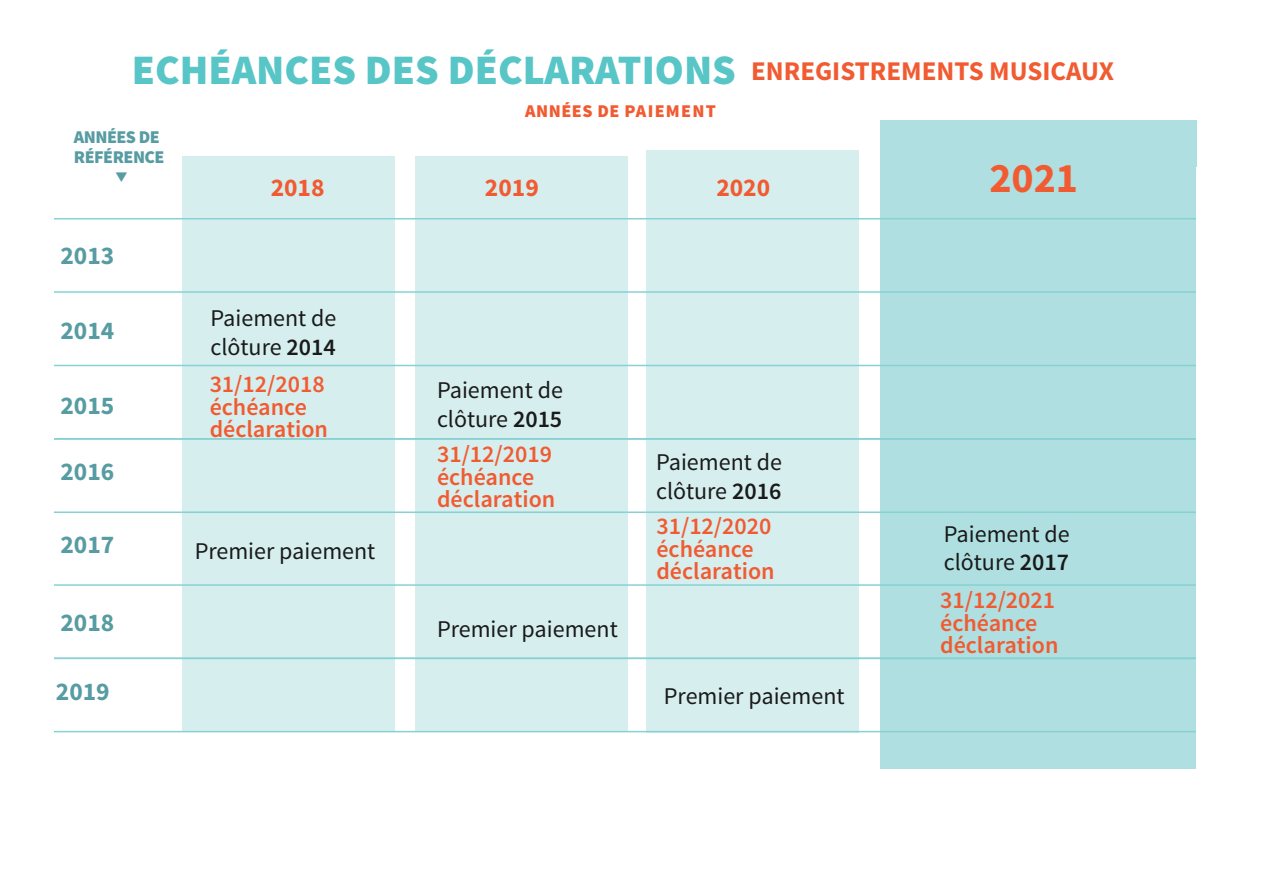
<style>
.page{position:relative;width:1263px;height:893px;background:#fff}
.page>*{position:absolute;margin:0;border:0;box-sizing:border-box;transform-origin:0 0}
.t1{font:900 42px "Source Sans Pro";color:#58c5c7}
.t2{font:700 42px "Source Sans Pro";color:#f15b31}
.t3{font:700 25.5px "Source Sans Pro";color:#579ca2}
.t4{font:700 25.5px "Source Sans Pro";color:#f15b31}
.t5{font:24px/28.8px "Source Sans Pro";color:#1a1a1a}
.t6{font:600 24px/22.5px "Source Sans Pro";color:#f15b31}
.t7{font:900 18px/19.5px "Source Sans Pro";letter-spacing:-.03em;color:#579ca2}
.t8{font:900 18px "Source Sans Pro";letter-spacing:.03em;color:#f15b31}
.s1{font-weight:700;font-size:27px;color:#f15b31}
.s2{font-weight:600}
</style>
<div class="page">
<div style="left:182px;top:156px;width:212px;height:576px;background:#d6eeee"></div>
<div style="left:415px;top:156px;width:213px;height:576px;background:#d6eeee"></div>
<div style="left:646px;top:150px;width:212px;height:582px;background:#d6eeee"></div>
<div style="left:880px;top:120px;width:317px;height:648px;background:#afdfe0"></div>
<svg style="left:54px;top:218px;width:1143px;height:75px"></svg>
<svg style="left:54px;top:365px;width:1143px;height:73px"></svg>
<svg style="left:54px;top:438px;width:1143px;height:75px"></svg>
<svg style="left:54px;top:584px;width:1143px;height:74px"></svg>
<svg style="left:54px;top:658px;width:1143px;height:74px"></svg>
<h1 class="t1" style="left:132px;top:43px;width:984px">ECHÉANCES DES DÉCLARATIONS <span class="s1">ENREGISTREMENTS MUSICAUX</span></h1>
<p class="t7" style="left:74px;top:129px;width:92px">ANNÉES DE<br>RÉFÉRENCE</p>
<p class="t3" style="left:60px;top:239px;width:55px">2013</p>
<p class="t3" style="left:60px;top:314px;width:55px">2014</p>
<p class="t3" style="left:60px;top:389px;width:55px">2015</p>
<p class="t3" style="left:60px;top:456px;width:55px">2016</p>
<p class="t3" style="left:60px;top:528px;width:55px">2017</p>
<p class="t3" style="left:60px;top:606px;width:55px">2018</p>
<p class="t3" style="left:56px;top:675px;width:55px">2019</p>
<p class="t8" style="left:525px;top:99px;width:192px">ANNÉES DE PAIEMENT</p>
<p class="t4" style="left:271px;top:171px;width:55px">2018</p>
<p class="t4" style="left:485px;top:171px;width:55px">2019</p>
<p class="t4" style="left:716px;top:171px;width:55px">2020</p>
<p class="t5" style="left:211px;top:304px;width:127px">Paiement de clôture <span class="s2">2014</span></p>
<p class="t6" style="left:210px;top:374px;width:120px">31/12/2018 échéance déclaration</p>
<p class="t5" style="left:195px;top:537px;width:182px">Premier paiement</p>
<p class="t5" style="left:437px;top:376px;width:127px">Paiement de clôture <span class="s2">2015</span></p>
<p class="t6" style="left:437px;top:444px;width:120px">31/12/2019 échéance déclaration</p>
<p class="t5" style="left:437px;top:615px;width:182px">Premier paiement</p>
<p class="t5" style="left:656px;top:448px;width:127px">Paiement de clôture <span class="s2">2016</span></p>
<p class="t6" style="left:656px;top:516px;width:120px">31/12/2020 échéance déclaration</p>
<p class="t5" style="left:664px;top:682px;width:182px">Premier paiement</p>
<h1 class="t2" style="left:989px;top:151px;width:90px">2021</h1>
<p class="t5" style="left:944px;top:520px;width:127px">Paiement de clôture <span class="s2">2017</span></p>
<p class="t6" style="left:940px;top:590px;width:120px">31/12/2021 échéance déclaration</p>
</div>
